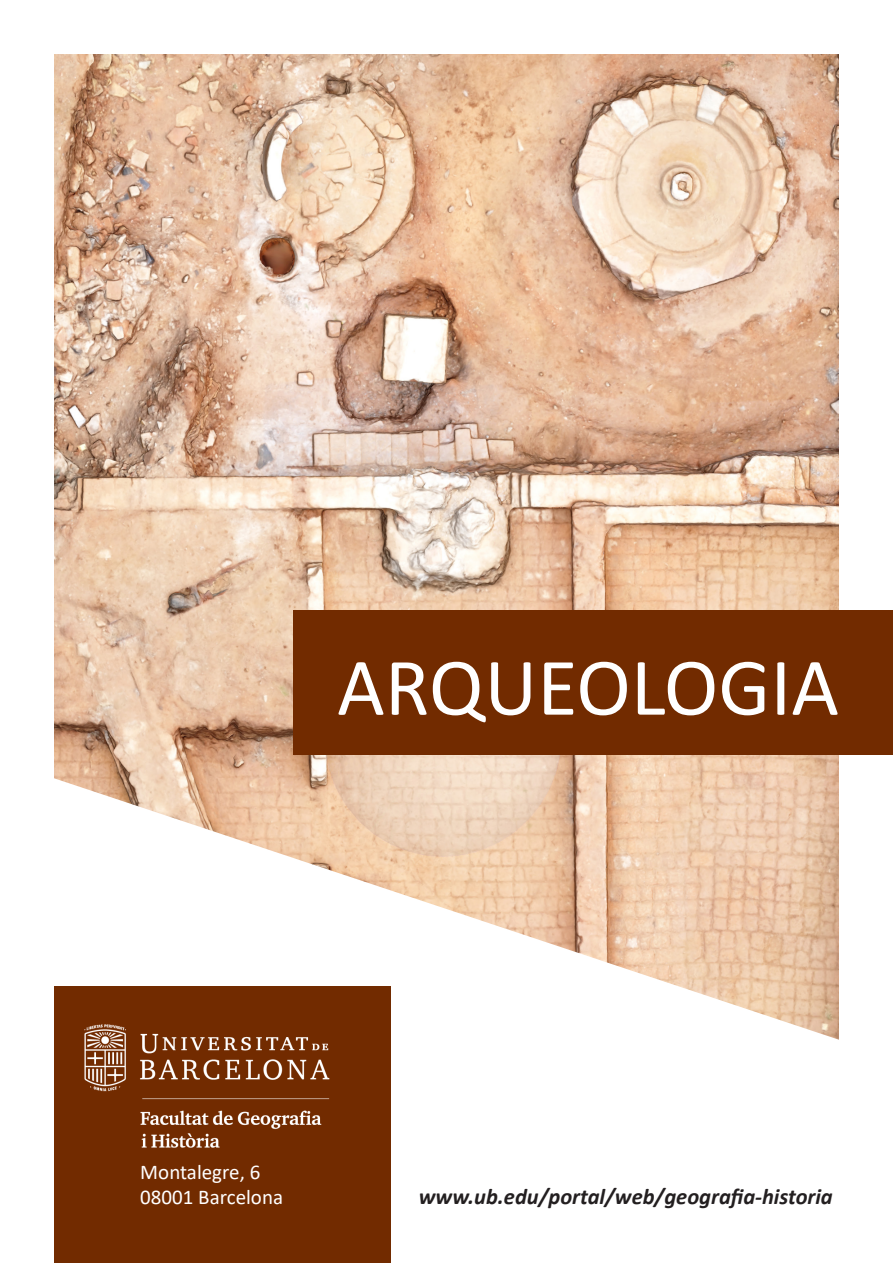
<style>
.page{position:relative;width:893px;height:1263px;background:#fff}
.page>*{position:absolute;margin:0;border:0;box-sizing:border-box;transform-origin:0 0}
.t1{font:82.5px "Calibri";color:#fff}
.t2{font:italic 700 22.5px "Calibri";color:#231f20}
.t3{font:21px "Calibri";color:#fff}
</style>
<div class="page">
<div style="left:54px;top:986px;width:336px;height:277px;background:#722b00"></div>
<img style="left:54px;top:54px;width:785px;height:986px">
<div style="left:293px;top:610px;width:600px;height:145px;background:#722b00"></div>
<img style="left:70px;top:1010px;width:336px;height:159px">
<p class="t1" style="left:337px;top:630px;width:503px">ARQUEOLOGIA</p>
<p class="t3" style="left:140px;top:1157px;width:122px">Montalegre, 6</p>
<p class="t3" style="left:140px;top:1182px;width:144px">08001 Barcelona</p>
<p class="t2" style="left:419px;top:1181px;width:416px">www.ub.edu/portal/web/geografia-historia</p>
</div>
